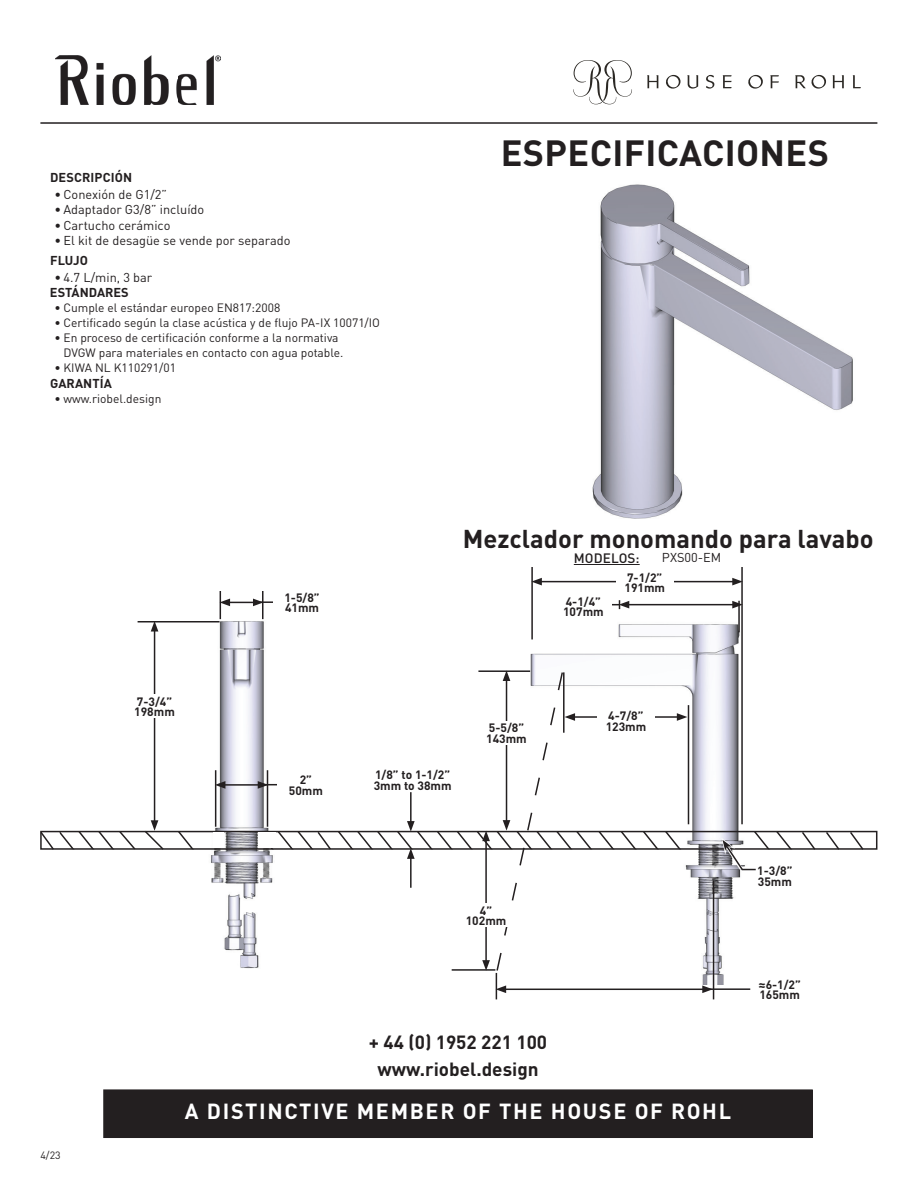
<style>
.page{position:relative;width:918px;height:1188px;background:#fff}
.page>*{position:absolute;margin:0;border:0;box-sizing:border-box;transform-origin:0 0}
.t1{font:700 36px "DIN Pro";letter-spacing:.01em;color:#231f20}
.t2{font:700 25.5px "DIN Pro";color:#231f20}
.t3{font:700 21.6px "DIN Pro";letter-spacing:.075em;color:#fff}
.t4{font:700 18.9px/27px "DIN Pro";color:#231f20;text-align:center}
.t5{font:500 13.5px "DIN Pro";letter-spacing:.01em;color:#231f20}
.t6{font:12.75px "DIN Pro";color:#231f20}
.t7{font:700 12.75px "DIN Pro";letter-spacing:.01em;color:#231f20}
.t8{font:12px/15px "DIN Pro";color:#231f20}
.t9{font:700 12px/10.5px "DIN Pro";color:#231f20}
.t10{font:10.5px "DIN Pro";color:#231f20}
</style>
<div class="page">
<hr style="left:574px;top:564px;width:66px;height:1px;background:#231f20">
<img style="left:592px;top:86px;width:286px;height:433px">
<img style="left:137px;top:591px;width:127px;height:79px">
<img style="left:530px;top:600px;width:210px;height:70px">
<hr style="left:138px;top:621px;width:82px;height:1px;background:#231f20">
<hr style="left:154px;top:629px;width:1px;height:194px;background:#231f20">
<svg style="left:151px;top:622px;width:7px;height:10px"></svg>
<svg style="left:220px;top:591px;width:44px;height:28px"></svg>
<hr style="left:260px;top:601px;width:24px;height:2px;background:#231f20">
<div style="left:273px;top:591px;width:58px;height:23px;background:#fff"></div>
<hr style="left:531px;top:567px;width:2px;height:72px;background:#231f20">
<hr style="left:741px;top:567px;width:2px;height:257px;background:#231f20">
<hr style="left:540px;top:581px;width:195px;height:1px;background:#231f20">
<svg style="left:531px;top:578px;width:11px;height:7px"></svg>
<svg style="left:732px;top:578px;width:11px;height:7px"></svg>
<div style="left:616px;top:571px;width:57px;height:24px;background:#fff"></div>
<hr style="left:738px;top:601px;width:2px;height:31px;background:#231f20">
<hr style="left:627px;top:604px;width:108px;height:1px;background:#231f20">
<svg style="left:619px;top:600px;width:10px;height:9px"></svg>
<svg style="left:732px;top:601px;width:11px;height:7px"></svg>
<hr style="left:585px;top:604px;width:35px;height:1px;background:#231f20">
<div style="left:555px;top:595px;width:57px;height:23px;background:#fff"></div>
<svg style="left:40px;top:670px;width:838px;height:329px"></svg>
<hr style="left:708px;top:988px;width:42px;height:2px;background:#231f20">
<div style="left:104px;top:1090px;width:708px;height:47px;background:#231f20"></div>
<div style="left:103px;top:1089px;width:710px;height:49px;border:1px solid #231f20"></div>
<svg style="left:573px;top:60px;width:59px;height:44px"></svg>
<svg style="left:647px;top:75px;width:11px;height:13px"></svg>
<svg style="left:687px;top:75px;width:11px;height:14px"></svg>
<svg style="left:706px;top:75px;width:8px;height:14px"></svg>
<svg style="left:723px;top:75px;width:9px;height:13px"></svg>
<svg style="left:748px;top:75px;width:15px;height:14px"></svg>
<svg style="left:666px;top:75px;width:15px;height:14px"></svg>
<svg style="left:770px;top:75px;width:9px;height:13px"></svg>
<svg style="left:795px;top:75px;width:31px;height:14px"></svg>
<svg style="left:832px;top:75px;width:12px;height:13px"></svg>
<svg style="left:853px;top:75px;width:8px;height:13px"></svg>
<img style="left:55px;top:55px;width:165px;height:49px">
<hr style="left:40px;top:122px;width:837px;height:2px;background:#231f20">
<p class="t7" style="left:50px;top:167px;width:84px">DESCRIPCIÓN</p>
<p class="t6" style="left:54px;top:186px;width:114px">• Conexión de G1/2”</p>
<p class="t6" style="left:54px;top:201px;width:151px">• Adaptador G3/8” incluído</p>
<p class="t6" style="left:54px;top:216px;width:117px">• Cartucho cerámico</p>
<p class="t6" style="left:54px;top:232px;width:237px">• El kit de desagüe se vende por separado</p>
<p class="t7" style="left:50px;top:250px;width:39px">FLUJO</p>
<p class="t6" style="left:54px;top:269px;width:99px">• 4.7 L/min, 3 bar</p>
<p class="t7" style="left:50px;top:283px;width:80px">ESTÁNDARES</p>
<p class="t8" style="left:54px;top:300px;width:227px">• Cumple el estándar europeo EN817:2008</p>
<p class="t8" style="left:54px;top:315px;width:327px">• Certificado según la clase acústica y de flujo PA-IX 10071/IO</p>
<p class="t8" style="left:63px;top:330px;width:281px;text-indent:-9px">• En proceso de certificación conforme a la normativa<br>DVGW para materiales en contacto con agua potable.</p>
<p class="t8" style="left:54px;top:360px;width:123px">• KIWA NL K110291/01</p>
<p class="t7" style="left:50px;top:373px;width:64px">GARANTÍA</p>
<p class="t8" style="left:54px;top:391px;width:108px">• www.riobel.design</p>
<h1 class="t1" style="left:501px;top:124px;width:330px">ESPECIFICACIONES</h1>
<p class="t9" style="left:134px;top:695px;width:42px">7-3/4”<br>198mm</p>
<p class="t9" style="left:284px;top:591px;width:37px">1-5/8”<br>41mm</p>
<p class="t9" style="left:289px;top:774px;width:36px;text-align:center">2”<br>50mm</p>
<h2 class="t2" style="left:463px;top:519px;width:412px">Mezclador monomando para lavabo</h2>
<p class="t5" style="left:574px;top:549px;width:67px">MODELOS:</p>
<p class="t6" style="left:662px;top:549px;width:61px">PXS00-EM</p>
<p class="t9" style="left:563px;top:595px;width:42px">4-1/4”<br>107mm</p>
<p class="t9" style="left:624px;top:572px;width:42px">7-1/2”<br>191mm</p>
<p class="t9" style="left:374px;top:769px;width:79px">1/8” to 1-1/2”<br>3mm to 38mm</p>
<p class="t9" style="left:486px;top:722px;width:42px">5-5/8”<br>143mm</p>
<p class="t9" style="left:466px;top:904px;width:42px;text-align:center">4”<br>102mm</p>
<p class="t9" style="left:606px;top:710px;width:42px">4-7/8”<br>123mm</p>
<p class="t9" style="left:757px;top:865px;width:37px">1-3/8”<br>35mm</p>
<p class="t9" style="left:758px;top:978px;width:44px">≈6-1/2”<br>165mm</p>
<p class="t10" style="left:40px;top:1148px;width:22px">4/23</p>
<h3 class="t4" style="left:369px;top:1028px;width:180px">+ 44 (0) 1952 221 100 www.riobel.design</h3>
<h3 class="t3" style="left:185px;top:1095px;width:548px">A DISTINCTIVE MEMBER OF THE HOUSE OF ROHL</h3>
</div>
